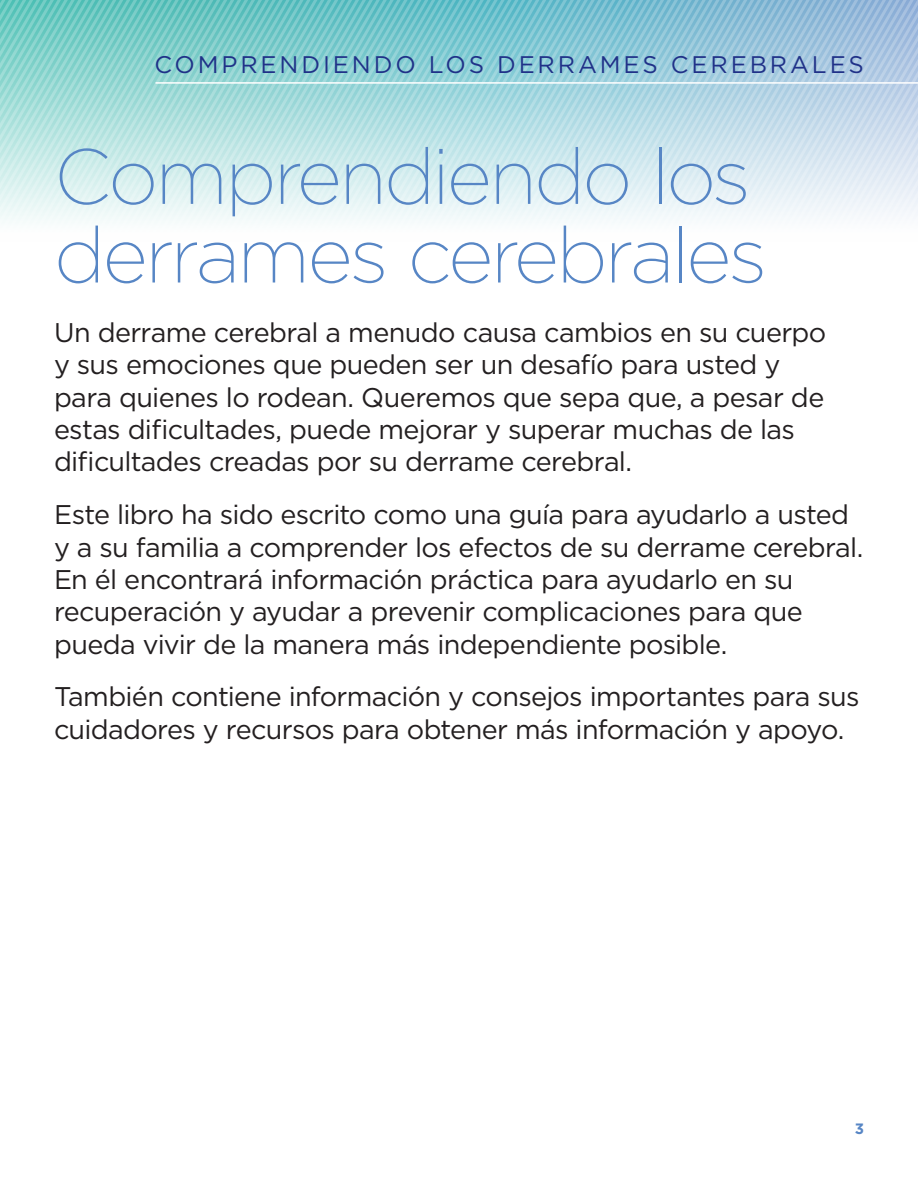
<style>
.page{position:relative;width:918px;height:1188px;background:#fff}
.page>*{position:absolute;margin:0;border:0;box-sizing:border-box;transform-origin:0 0}
.t1{font:200 78px/78.6px "Gotham";letter-spacing:-.035em;color:#5786c5}
.t2{font:27px/32.4px "Gotham";letter-spacing:-.025em;color:#231f20}
.t3{font:24px "Gotham";letter-spacing:.12em;color:#203188}
.t4{font:700 15px "Gotham";color:#5786c5}
</style>
<div class="page">
<svg style="left:0;top:0;width:918px;height:221px;background:#b1dbe1"></svg>
<hr style="left:156px;top:82px;width:762px;height:2px;background:#fff">
<p class="t3" style="left:154px;top:49px;width:711px">COMPRENDIENDO LOS DERRAMES CEREBRALES</p>
<h1 class="t1" style="left:54px;top:134px;width:715px">Comprendiendo los derrames cerebrales</h1>
<p class="t2" style="left:54px;top:316px;width:774px">Un derrame cerebral a menudo causa cambios en su cuerpo y sus emociones que pueden ser un desafío para usted y para quienes lo rodean. Queremos que sepa que, a pesar de estas dificultades, puede mejorar y superar muchas de las dificultades creadas por su derrame cerebral.</p>
<p class="t2" style="left:54px;top:498px;width:811px">Este libro ha sido escrito como una guía para ayudarlo a usted y a su familia a comprender los efectos de su derrame cerebral.<br>En él encontrará información práctica para ayudarlo en su recuperación y ayudar a prevenir complicaciones para que pueda vivir de la manera más independiente posible.</p>
<p class="t2" style="left:54px;top:680px;width:807px">También contiene información y consejos importantes para sus cuidadores y recursos para obtener más información y apoyo.</p>
<p class="t4" style="left:855px;top:1119px;width:11px">3</p>
</div>
